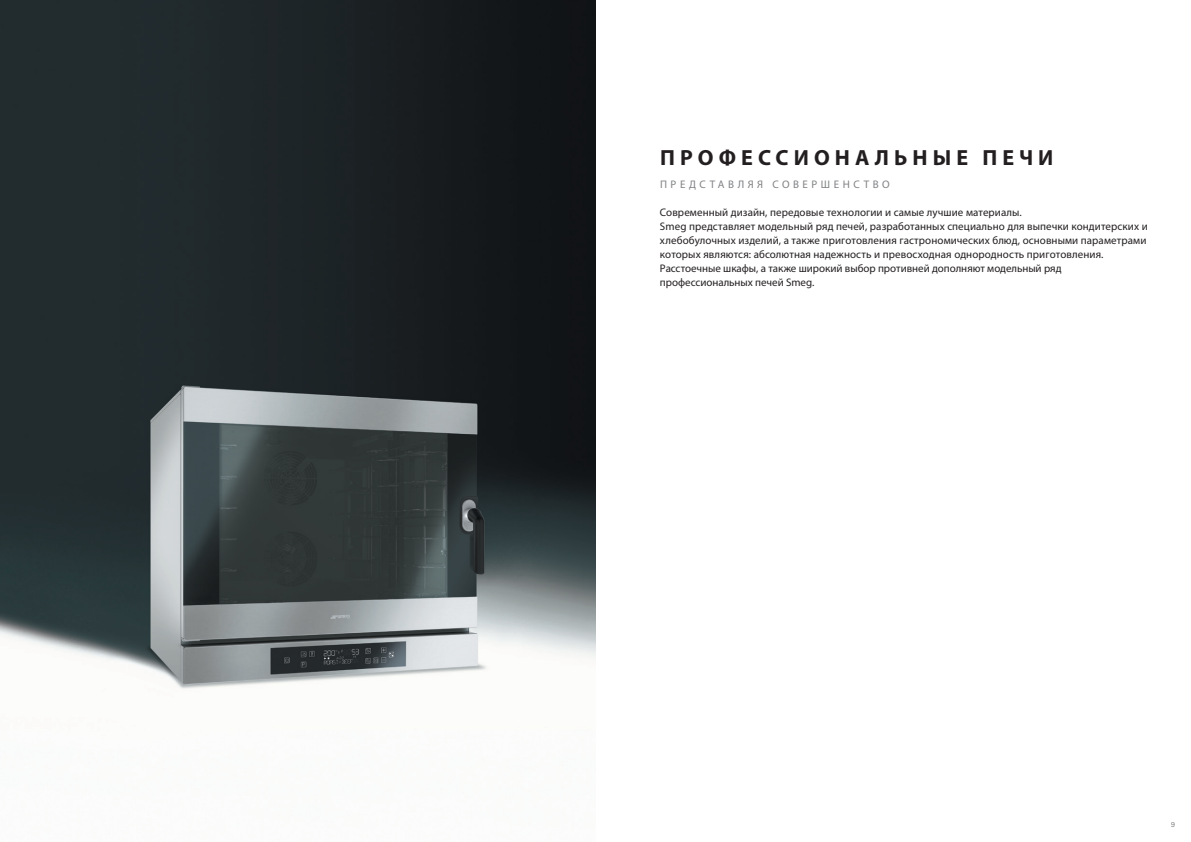
<style>
.page{position:relative;width:1191px;height:842px;background:#fff}
.page>*{position:absolute;margin:0;border:0;box-sizing:border-box;transform-origin:0 0}
.TIT_CAPitolo_22{font:700 22px "Myriad Pro";letter-spacing:.23em;color:#231f20}
.txt_-_Intro_-_11{font:11px/14px "Myriad Pro";letter-spacing:.005em;color:#231f20}
.SOTTO_TIT_capito{font:11px "Myriad Pro";letter-spacing:.32em;color:#808285}
.t1{font:300 7px "Univers Cyr";color:#57585a}
</style>
<div class="page">
<img style="left:0;top:0;width:595px;height:689px">
<p class="TIT_CAPitolo_22" style="left:660px;top:143px;width:395px">ПРОФЕССИОНАЛЬНЫЕ ПЕЧИ</p>
<p class="SOTTO_TIT_capito" style="left:660px;top:177px;width:231px">ПРЕДСТАВЛЯЯ СОВЕРШЕНСТВО</p>
<p class="txt_-_Intro_-_11" style="left:660px;top:205px;width:489px">Современный дизайн, передовые технологии и самые лучшие материалы.<br>Smeg представляет модельный ряд печей, разработанных специально для выпечки кондитерских и хлебобулочных изделий, а также приготовления гастрономических блюд, основными параметрами которых являются: абсолютная надежность и превосходная однородность приготовления.<br>Расстоечные шкафы, а также широкий выбор противней дополняют модельный ряд профессиональных печей Smeg.</p>
<p class="t1" style="left:1171px;top:820px;width:5px">9</p>
</div>
